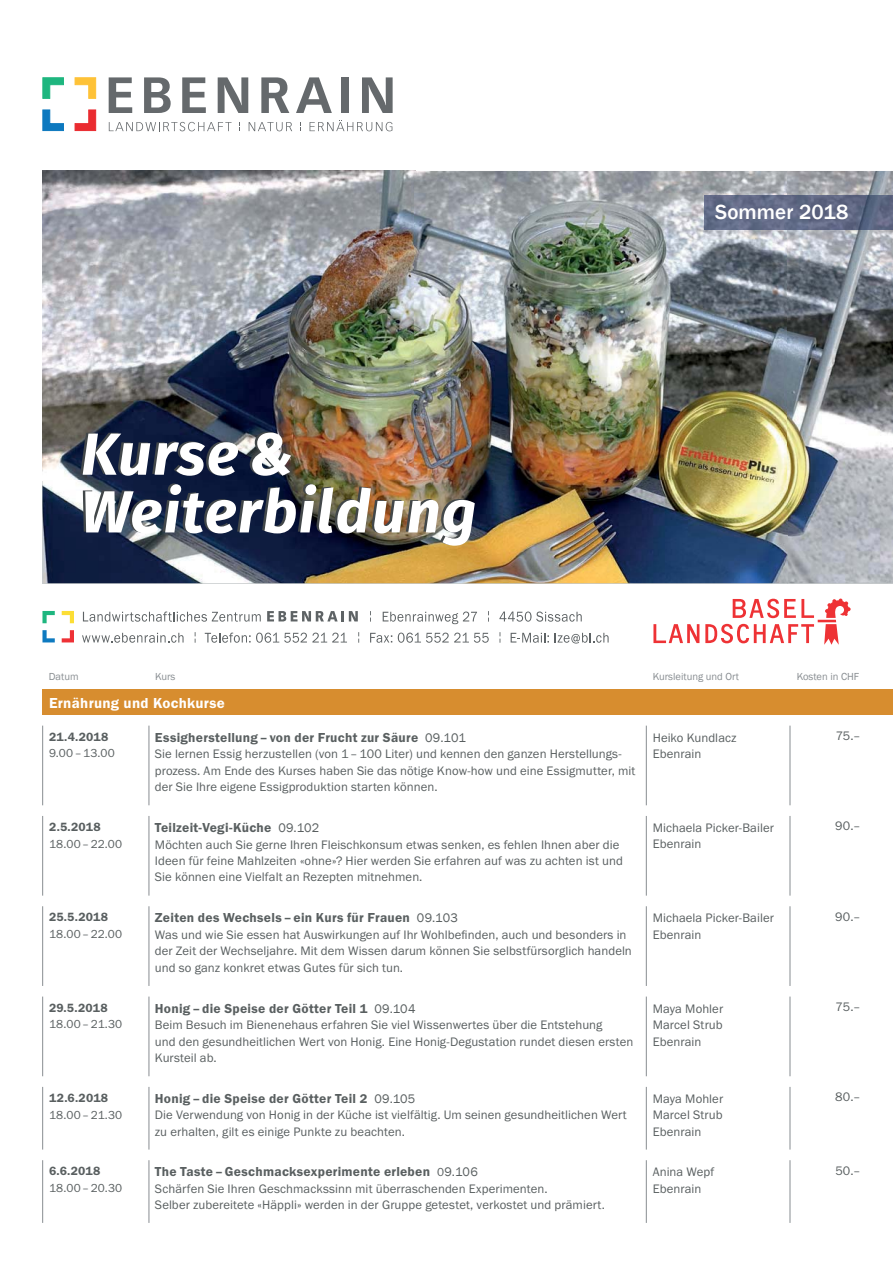
<style>
.page{position:relative;width:893px;height:1263px;background:#fff}
.page>*{position:absolute;margin:0;border:0;box-sizing:border-box;transform-origin:0 0}
.t1{font:italic 700 59.4px/57.8px "Fira Sans";letter-spacing:.025em;color:#fff}
.t2{font:500 21px "Franklin Gothic";letter-spacing:.005em;color:#fff}
.t3{font:15px "Franklin Gothic URW Dem";letter-spacing:.02em;color:#fff}
.t4{font:13.5px "Franklin Gothic URW Dem";letter-spacing:.02em;color:#595f60}
.t5{font:12.75px/16.5px "Franklin Gothic URW Boo";letter-spacing:.005em;color:#595f60}
.t6{font:12.3px "Franklin Gothic URW Dem";letter-spacing:.01em;color:#595f60}
.t7{font:12px "Franklin Gothic URW Boo";letter-spacing:.01em;color:#595f60}
.t8{font:10.5px "Franklin Gothic";color:#888d91}
.s1{font-family:"Franklin Gothic";font-size:12.75px}
.s2{font-size:13.05px}
.s3{font-family:"Franklin Gothic URW Boo";font-size:12px}
</style>
<div class="page">
<img style="left:42px;top:171px;width:851px;height:412px">
<svg style="left:43px;top:78px;width:21px;height:21px"></svg>
<svg style="left:75px;top:78px;width:21px;height:21px"></svg>
<svg style="left:43px;top:110px;width:21px;height:21px"></svg>
<svg style="left:75px;top:110px;width:21px;height:21px"></svg>
<svg style="left:109px;top:77px;width:23px;height:36px"></svg>
<svg style="left:144px;top:77px;width:27px;height:36px"></svg>
<svg style="left:182px;top:77px;width:24px;height:36px"></svg>
<svg style="left:218px;top:77px;width:30px;height:36px"></svg>
<svg style="left:261px;top:77px;width:28px;height:36px"></svg>
<svg style="left:296px;top:77px;width:36px;height:36px"></svg>
<div style="left:341px;top:77px;width:8px;height:36px;background:#65696c"></div>
<svg style="left:362px;top:77px;width:31px;height:36px"></svg>
<svg style="left:109px;top:122px;width:123px;height:9px"></svg>
<svg style="left:249px;top:122px;width:43px;height:9px"></svg>
<svg style="left:309px;top:120px;width:83px;height:11px"></svg>
<svg style="left:789px;top:1040px;width:2px;height:51px"></svg>
<svg style="left:42px;top:611px;width:13px;height:12px"></svg>
<svg style="left:62px;top:611px;width:12px;height:12px"></svg>
<svg style="left:42px;top:630px;width:13px;height:12px"></svg>
<svg style="left:62px;top:630px;width:12px;height:12px"></svg>
<svg style="left:83px;top:612px;width:178px;height:10px"></svg>
<svg style="left:267px;top:611px;width:91px;height:10px"></svg>
<svg style="left:383px;top:612px;width:94px;height:12px"></svg>
<svg style="left:499px;top:612px;width:83px;height:10px"></svg>
<svg style="left:82px;top:633px;width:102px;height:10px"></svg>
<svg style="left:205px;top:633px;width:142px;height:10px"></svg>
<svg style="left:370px;top:633px;width:22px;height:10px"></svg>
<svg style="left:398px;top:633px;width:91px;height:10px"></svg>
<svg style="left:511px;top:633px;width:38px;height:10px"></svg>
<svg style="left:555px;top:633px;width:53px;height:11px"></svg>
<div style="left:43px;top:690px;width:850px;height:25px;background:#d78d2f"></div>
<hr style="left:42px;top:726px;width:1px;height:79px;background:#888d91">
<hr style="left:149px;top:726px;width:1px;height:79px;background:#888d91">
<hr style="left:646px;top:726px;width:1px;height:79px;background:#888d91">
<hr style="left:790px;top:726px;width:1px;height:79px;background:#888d91">
<hr style="left:42px;top:816px;width:1px;height:80px;background:#888d91">
<hr style="left:149px;top:816px;width:1px;height:80px;background:#888d91">
<hr style="left:646px;top:816px;width:1px;height:80px;background:#888d91">
<hr style="left:790px;top:816px;width:1px;height:80px;background:#888d91">
<hr style="left:42px;top:906px;width:1px;height:80px;background:#888d91">
<hr style="left:149px;top:906px;width:1px;height:80px;background:#888d91">
<hr style="left:646px;top:906px;width:1px;height:80px;background:#888d91">
<hr style="left:790px;top:906px;width:1px;height:80px;background:#888d91">
<hr style="left:42px;top:997px;width:1px;height:79px;background:#888d91">
<hr style="left:149px;top:997px;width:1px;height:79px;background:#888d91">
<hr style="left:646px;top:997px;width:1px;height:79px;background:#888d91">
<hr style="left:790px;top:997px;width:1px;height:79px;background:#888d91">
<hr style="left:42px;top:1087px;width:1px;height:63px;background:#888d91">
<hr style="left:149px;top:1087px;width:1px;height:63px;background:#888d91">
<hr style="left:646px;top:1087px;width:1px;height:63px;background:#888d91">
<hr style="left:790px;top:1087px;width:1px;height:63px;background:#888d91">
<hr style="left:42px;top:1160px;width:1px;height:63px;background:#888d91">
<hr style="left:149px;top:1160px;width:1px;height:63px;background:#888d91">
<hr style="left:646px;top:1160px;width:1px;height:63px;background:#888d91">
<hr style="left:790px;top:1160px;width:1px;height:63px;background:#888d91">
<svg style="left:653px;top:624px;width:46px;height:19px"></svg>
<svg style="left:705px;top:599px;width:145px;height:46px"></svg>
<img style="left:704px;top:195px;width:189px;height:35px">
<h1 class="t1" style="left:81px;top:428px;width:397px">Kurse &amp;<br>Weiterbildung</h1>
<h2 class="t2" style="left:715px;top:200px;width:135px">Sommer 2018</h2>
<p class="t8" style="left:49px;top:670px;width:31px">Datum</p>
<p class="t8" style="left:155px;top:670px;width:22px">Kurs</p>
<p class="t8" style="left:653px;top:670px;width:88px">Kursleitung und Ort</p>
<p class="t8" style="left:797px;top:670px;width:64px">Kosten in CHF</p>
<p class="t3" style="left:49px;top:697px;width:177px">Ernährung und Kochkurse</p>
<p class="t6" style="left:49px;top:732px;width:61px">21.4.2018</p>
<p class="t7" style="left:49px;top:749px;width:67px">9.00 – 13.00</p>
<p class="t4" style="left:155px;top:732px;width:312px">Essigherstellung – von der Frucht zur Säure <span class="s1">09.101</span></p>
<p class="t5" style="left:155px;top:746px;width:482px">Sie lernen Essig herzustellen (von 1 – 100 Liter) und kennen den ganzen Herstellungs&shy;prozess. Am Ende des Kurses haben Sie das nötige Know-how und eine Essigmutter, mit der Sie Ihre eigene Essigproduktion starten können.</p>
<p class="t6" style="left:49px;top:822px;width:53px">2.5.2018</p>
<p class="t7" style="left:49px;top:839px;width:75px">18.00 – 22.00</p>
<p class="t4" style="left:155px;top:822px;width:166px">Teilzeit-Vegi-Küche <span class="s1">09.102</span></p>
<p class="t5" style="left:155px;top:837px;width:469px">Möchten auch Sie gerne Ihren Fleischkonsum etwas senken, es fehlen Ihnen aber die<br>Ideen für feine Mahlzeiten «ohne»? Hier werden Sie erfahren auf was zu achten ist und<br>Sie können eine Vielfalt an Rezepten mitnehmen.</p>
<p class="t6" style="left:49px;top:913px;width:60px">25.5.2018</p>
<p class="t7" style="left:49px;top:929px;width:75px">18.00 – 22.00</p>
<p class="t4" style="left:155px;top:913px;width:304px">Zeiten des Wechsels – ein Kurs für Frauen <span class="s1">09.103</span></p>
<p class="t5" style="left:155px;top:927px;width:478px">Was und wie Sie essen hat Auswirkungen auf Ihr Wohlbefinden, auch und besonders in der Zeit der Wechseljahre. Mit dem Wissen darum können Sie selbstfürsorglich handeln und so ganz konkret etwas Gutes für sich tun.</p>
<p class="t6" style="left:49px;top:1003px;width:60px">29.5.2018</p>
<p class="t7" style="left:49px;top:1020px;width:75px">18.00 – 21.30</p>
<p class="t4" style="left:155px;top:1003px;width:262px">Honig – die Speise der Götter Teil <span class="s2">1</span> <span class="s1">09.104</span></p>
<p class="t5" style="left:155px;top:1017px;width:480px">Beim Besuch im Bienenehaus erfahren Sie viel Wissenwertes über die Entstehung<br>und den gesundheitlichen Wert von Honig. Eine Honig-Degustation rundet diesen ersten<br>Kursteil ab.</p>
<p class="t6" style="left:49px;top:1093px;width:61px">12.6.2018</p>
<p class="t7" style="left:49px;top:1110px;width:75px">18.00 – 21.30</p>
<p class="t4" style="left:155px;top:1093px;width:262px">Honig – die Speise der Götter Teil <span class="s2">2</span> <span class="s1">09.105</span></p>
<p class="t5" style="left:155px;top:1108px;width:473px">Die Verwendung von Honig in der Küche ist vielfältig. Um seinen gesundheitlichen Wert zu erhalten, gilt es einige Punkte zu beachten.</p>
<p class="t6" style="left:49px;top:1167px;width:53px">6.6.2018</p>
<p class="t7" style="left:49px;top:1183px;width:75px">18.00 – 20.30</p>
<p class="t4" style="left:155px;top:1167px;width:324px">The Taste – Geschmacksexperimente erleben <span class="s3">0</span><span class="s1">9.106</span></p>
<p class="t5" style="left:155px;top:1181px;width:451px">Schärfen Sie Ihren Geschmackssinn mit überraschenden Experimenten.<br>Selber zubereitete «Häppli» werden in der Gruppe getestet, verkostet und prämiert.</p>
<p class="t5" style="left:653px;top:730px;width:85px">Heiko Kundlacz<br>Ebenrain</p>
<p class="t5" style="left:836px;top:728px;width:26px">75.–</p>
<p class="t5" style="left:653px;top:820px;width:123px">Michaela Picker-Bailer<br>Ebenrain</p>
<p class="t5" style="left:835px;top:819px;width:27px">90.–</p>
<p class="t5" style="left:653px;top:911px;width:123px">Michaela Picker-Bailer<br>Ebenrain</p>
<p class="t5" style="left:835px;top:909px;width:27px">90.–</p>
<p class="t5" style="left:653px;top:1001px;width:72px;text-align:justify">Maya Mohler Marcel Strub Ebenrain</p>
<p class="t5" style="left:836px;top:999px;width:26px">75.–</p>
<p class="t5" style="left:653px;top:1091px;width:72px;text-align:justify">Maya Mohler Marcel Strub Ebenrain</p>
<p class="t5" style="left:835px;top:1090px;width:27px">80.–</p>
<p class="t5" style="left:653px;top:1165px;width:63px">Anina Wepf<br>Ebenrain</p>
<p class="t5" style="left:835px;top:1163px;width:27px">50.–</p>
</div>
